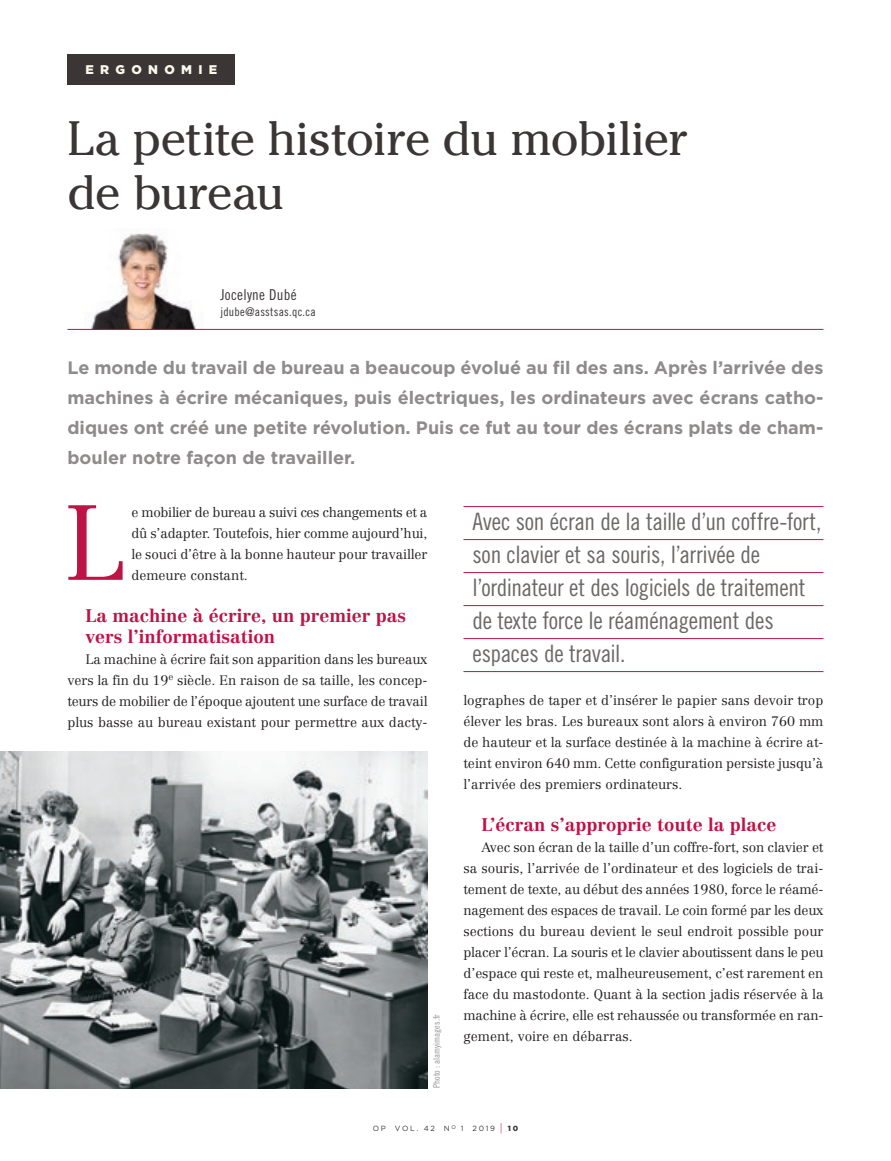
<style>
.page{position:relative;width:891px;height:1161px;background:#fff}
.page>*{position:absolute;margin:0;border:0;box-sizing:border-box;transform-origin:0 0}
.t1{font:300 104.7px "Centennial";color:#bc1446}
.t2{font:48px/54px "Cheltenham";letter-spacing:-.02em;color:#3b3635}
.ARTICLES-exergues{font:24px "Trade Gothic LT Pro Cn 18";letter-spacing:-.015em;color:#6c6867}
.t3{font:700 18px/30px "Gotham";color:#8e8b8b;text-align:justify}
.ARTICLES-titres{font:700 18px/21px "Centennial";color:#bc1446}
.t4{font:15px "Trade Gothic LT Pro Cn 18";letter-spacing:.02em;color:#3b3635}
.ARTICLES-texte{font:300 13.5px/21px "Centennial";color:#231f20;text-align:justify}
.t5{font:900 12.6px "Gotham";letter-spacing:.5em;color:#fbf8ec}
.t6{font:12px "Trade Gothic LT Pro Cn 18";letter-spacing:.02em;color:#3b3635}
.PHOTOS-credit{font:9px "Trade Gothic LT Pro Cn 18";letter-spacing:.015em;color:#939598}
.t7{font:7.5px "Gotham";letter-spacing:.225em;color:#3b3635}
.s1{font-size:11.25px;color:#bc1446}
.s2{font-weight:900}
</style>
<div class="page">
<img style="left:84px;top:233px;width:119px;height:96px">
<div style="left:68px;top:54px;width:167px;height:30px;background:#3b3635"></div>
<hr style="left:464px;top:506px;width:360px;height:1px;background:#bc1446">
<hr style="left:464px;top:539px;width:360px;height:1px;background:#bc1446">
<hr style="left:464px;top:572px;width:360px;height:1px;background:#bc1446">
<hr style="left:464px;top:605px;width:360px;height:1px;background:#bc1446">
<hr style="left:464px;top:638px;width:360px;height:1px;background:#bc1446">
<hr style="left:464px;top:671px;width:360px;height:1px;background:#bc1446">
<hr style="left:68px;top:329px;width:756px;height:1px;background:#bc1446">
<img style="left:0;top:752px;width:428px;height:336px">
<p class="t5" style="left:86px;top:60px;width:133px">ERGONOMIE</p>
<p class="t2" style="left:68px;top:111px;width:622px">La petite histoire du mobilier de bureau</p>
<p class="t4" style="left:220px;top:285px;width:78px">Jocelyne Dubé</p>
<p class="t6" style="left:220px;top:305px;width:97px">jdube@asstsas.qc.ca</p>
<p class="t3" style="left:68px;top:353px;width:758px">Le monde du travail de bureau a beaucoup évolué au fil des ans. Après l’arrivée des machines à écrire mécaniques, puis électriques, les ordinateurs avec écrans catho&shy;diques ont créé une petite révolution. Puis ce fut au tour des écrans plats de cham&shy;bouler notre façon de travailler.</p>
<p class="t1" style="left:63px;top:481px;width:64px">L</p>
<p class="ARTICLES-exergues" style="left:472px;top:507px;width:350px">Avec son écran de la taille d’un coffre-fort,</p>
<p class="ARTICLES-texte" style="left:131px;top:501px;width:298px">e mobilier de bureau a suivi ces changements et a dû s’adapter. Toutefois, hier comme aujourd’hui, le souci d’être à la bonne hauteur pour travailler demeure constant.</p>
<p class="ARTICLES-titres" style="left:86px;top:605px;width:322px">La machine à écrire, un premier pas vers l’informatisation</p>
<p class="ARTICLES-texte" style="left:68px;top:648px;width:362px;text-indent:18px">La machine à écrire fait son apparition dans les bureaux vers la fin du 19<sup>e</sup> siècle. En raison de sa taille, les concep&shy;teurs de mobilier de l’époque ajoutent une surface de travail plus basse au bureau existant pour permettre aux dacty-</p>
<p class="ARTICLES-exergues" style="left:472px;top:540px;width:289px">son clavier et sa souris, l’arrivée de</p>
<p class="ARTICLES-exergues" style="left:472px;top:573px;width:335px">l’ordinateur et des logiciels de traitement</p>
<p class="ARTICLES-exergues" style="left:472px;top:606px;width:303px">de texte force le réaménagement des</p>
<p class="ARTICLES-exergues" style="left:472px;top:639px;width:154px">espaces de travail.</p>
<p class="ARTICLES-texte" style="left:464px;top:690px;width:362px">lographes de taper et d’insérer le papier sans devoir trop élever les bras. Les bureaux sont alors à environ 760 mm de hauteur et la surface destinée à la machine à écrire at&shy;teint environ 640 mm. Cette configuration persiste jusqu’à l’arrivée des premiers ordinateurs.</p>
<p class="ARTICLES-titres" style="left:482px;top:814px;width:297px">L’écran s’approprie toute la place</p>
<p class="ARTICLES-texte" style="left:464px;top:837px;width:362px;text-indent:18px">Avec son écran de la taille d’un coffre-fort, son clavier et sa souris, l’arrivée de l’ordinateur et des logiciels de trai&shy;tement de texte, au début des années 1980, force le réamé&shy;nagement des espaces de travail. Le coin formé par les deux sections du bureau devient le seul endroit possible pour placer l’écran. La souris et le clavier aboutissent dans le peu d’espace qui reste et, malheureusement, c’est rarement en face du mastodonte. Quant à la section jadis réservée à la machine à écrire, elle est rehaussée ou transformée en ran&shy;gement, voire en débarras.</p>
<p class="PHOTOS-credit" style="left:431px;top:1088px;width:76px;rotate:-90deg">Photo : alamyimages.fr</p>
<p class="t7" style="left:373px;top:1124px;width:147px">OP VOL. 42 N<sup>O</sup> 1 2019 <span class="s1">|</span> <span class="s2">10</span></p>
</div>
